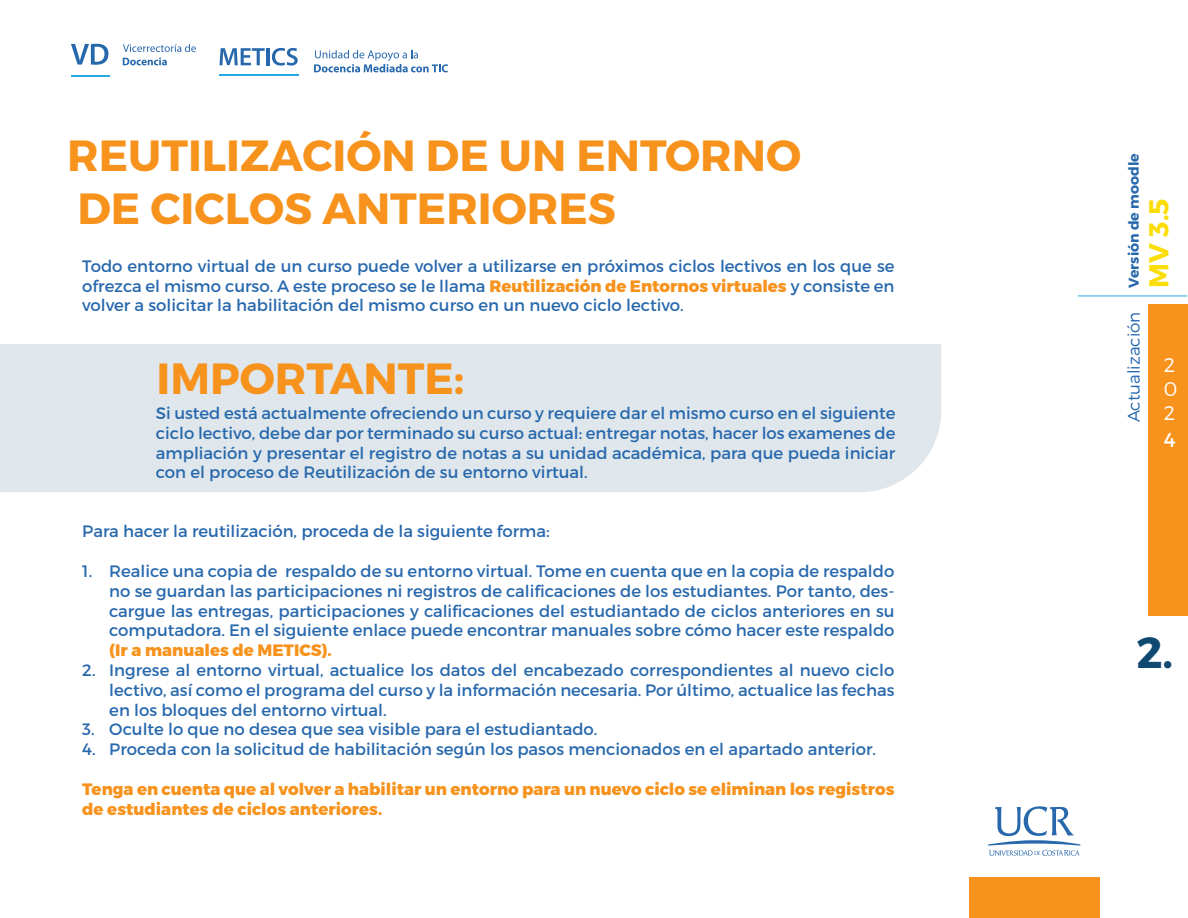
<style>
.page{position:relative;width:1188px;height:918px;background:#fff}
.page>*{position:absolute;margin:0;border:0;box-sizing:border-box;transform-origin:0 0}
.t1{font:43.65px/52.3px "Trueno Bd";color:#f7931d}
.t2{font:43.65px "Trueno Bd";color:#114a70}
.t3{font:27.3px "Trueno Bd";color:#fbdd08}
.t4{font:19.8px/23.7px "Trueno Lt";color:#fff;text-align:justify}
.t5{font:19.8px "Trueno Rg";color:#fff}
.t6{font:16.8px "Trueno Lt";color:#2768ad}
.t7{font:16.5px/19.8px "Trueno Rg";color:#2768ad;text-align:justify}
.t8{font:16.5px/19.8px "Trueno Ex Bd";color:#f7931d}
.t9{font:14.1px "Trueno Bd";color:#2768ad}
.s1{font-family:"Trueno Ex Bd";color:#f7931d}
</style>
<div class="page">
<div style="left:0;top:344px;width:941px;height:148px;background:#e0e7ec"></div>
<svg style="left:988px;top:806px;width:92px;height:50px"></svg>
<svg style="left:220px;top:48px;width:45px;height:17px"></svg>
<hr style="left:266px;top:48px;width:4px;height:17px;background:#2768ad">
<svg style="left:272px;top:48px;width:26px;height:18px"></svg>
<svg style="left:314px;top:50px;width:134px;height:22px"></svg>
<hr style="left:220px;top:74px;width:79px;height:1px;background:#27a8e0">
<hr style="left:71px;top:75px;width:39px;height:1px;background:#27a8e0">
<svg style="left:71px;top:44px;width:37px;height:21px"></svg>
<svg style="left:123px;top:44px;width:73px;height:21px"></svg>
<div style="left:1148px;top:304px;width:39px;height:311px;background:#f7931d"></div>
<div style="left:969px;top:877px;width:131px;height:41px;background:#f7931d"></div>
<hr style="left:1078px;top:296px;width:109px;height:1px;background:#27a8e0">
<h1 class="t1" style="left:67px;top:130px;width:735px">REUTILIZACIÓN DE UN ENTORNO<br>DE CICLOS ANTERIORES</h1>
<p class="t7" style="left:82px;top:256px;width:814px">Todo entorno virtual de un curso puede volver a utilizarse en próximos ciclos lectivos en los que se ofrezca el mismo curso. A este proceso se le llama <span class="s1">Reutilización de Entornos virtuales</span> y consiste en volver a solicitar la habilitación del mismo curso en un nuevo ciclo lectivo.</p>
<h1 class="t1" style="left:157px;top:353px;width:309px">IMPORTANTE:</h1>
<p class="t7" style="left:156px;top:403px;width:741px">Si usted está actualmente ofreciendo un curso y requiere dar el mismo curso en el siguiente ciclo lectivo, debe dar por terminado su curso actual: entregar notas, hacer los examenes de ampliación y presentar el registro de notas a su unidad académica, para que pueda iniciar con el proceso de Reutilización de su entorno virtual.</p>
<p class="t7" style="left:82px;top:522px;width:469px">Para hacer la reutilización, proceda de la siguiente forma:</p>
<p class="t7" style="left:109px;top:561px;width:787px;text-indent:-27px">1. Realice una copia de respaldo de su entorno virtual. Tome en cuenta que en la copia de respaldo no se guardan las participaciones ni registros de calificaciones de los estudiantes. Por tanto, des&shy;cargue las entregas, participaciones y calificaciones del estudiantado de ciclos anteriores en su computadora. En el siguiente enlace puede encontrar manuales sobre cómo hacer este respaldo</p>
<p class="t8" style="left:109px;top:641px;width:224px">(Ir a manuales de METICS).</p>
<p class="t7" style="left:109px;top:660px;width:787px;text-indent:-27px">2. Ingrese al entorno virtual, actualice los datos del encabezado correspondientes al nuevo ciclo lectivo, así como el programa del curso y la información necesaria. Por último, actualice las fechas en los bloques del entorno virtual.</p>
<p class="t7" style="left:82px;top:720px;width:517px">3. Oculte lo que no desea que sea visible para el estudiantado.</p>
<p class="t7" style="left:82px;top:739px;width:795px">4. Proceda con la solicitud de habilitación según los pasos mencionados en el apartado anterior.</p>
<p class="t8" style="left:82px;top:780px;width:814px">Tenga en cuenta que al volver a habilitar un entorno para un nuevo ciclo se eliminan los registros de estudiantes de ciclos anteriores.</p>
<p class="t9" style="left:1125px;top:288px;width:136px;rotate:-90deg">Versión de moodle</p>
<h2 class="t3" style="left:1142px;top:288px;width:91px;rotate:-90deg">MV 3.5</h2>
<p class="t6" style="left:1124px;top:422px;width:112px;rotate:-90deg">Actualización</p>
<p class="t4" style="left:1164px;top:353px;width:15px">2<br>0<br>2</p>
<p class="t5" style="left:1164px;top:428px;width:13px">4</p>
<h1 class="t2" style="left:1136px;top:625px;width:38px">2.</h1>
</div>
